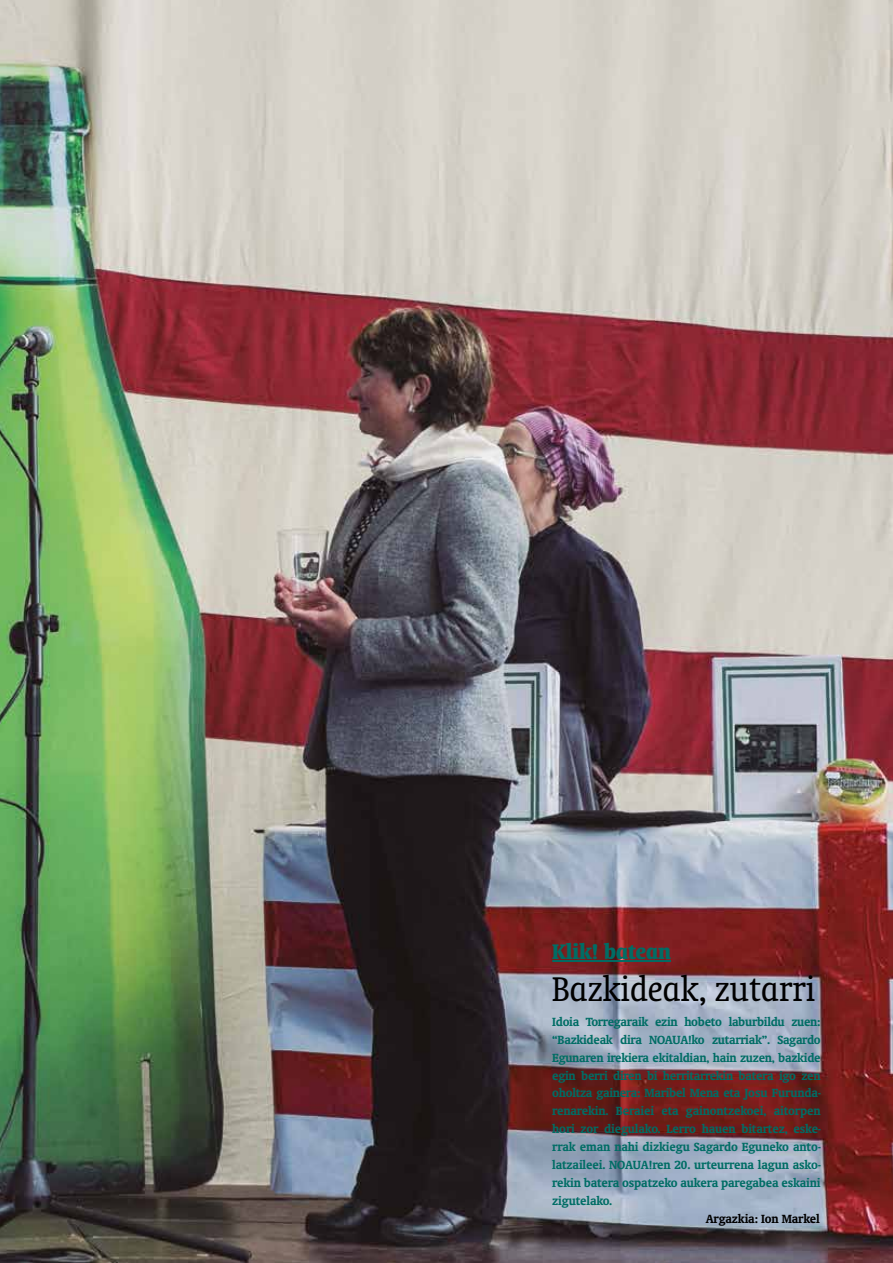
<style>
.page{position:relative;width:893px;height:1263px;background:#fff}
.page>*{position:absolute;margin:0;border:0;box-sizing:border-box;transform-origin:0 0}
.t1{font:condensed 39px "Oranda BT";color:#000}
.t2{font:700 condensed 24px "Oranda BT";color:#006d65}
.t3{font:700 13.5px/18px "Oranda BT";letter-spacing:-.01em;color:#006d65;text-align:justify}
.t4{font:700 13.5px "Oranda BT";letter-spacing:-.01em;color:#000}
</style>
<div class="page">
<img style="left:0;top:0;width:893px;height:1263px">
<hr style="left:552px;top:960px;width:119px;height:2px;background:#006d65">
<h2 class="t2" style="left:552px;top:937px;width:120px">Klik! batean</h2>
<h1 class="t1" style="left:552px;top:966px;width:265px">Bazkideak, zutarri</h1>
<p class="t3" style="left:552px;top:1012px;width:270px">Idoia Torregaraik ezin hobeto laburbildu zuen: “Bazkideak dira NOAUA!ko zutarriak”. Sagardo Egunaren irekiera ekitaldian, hain zuzen, bazkide egin berri diren bi herritarrekin batera igo zen oholtza gainera: Maribel Mena eta Josu Furunda&shy;renarekin. Beraiei eta gainontzekoei, aitorpen hori zor diegulako. Lerro hauen bitartez, eske&shy;rrak eman nahi dizkiegu Sagardo Eguneko anto&shy;latzaileei. NOAUA!ren 20. urteurrena lagun asko&shy;rekin batera ospatzeko aukera paregabea eskaini zigutelako.</p>
<p class="t4" style="left:706px;top:1211px;width:116px">Argazkia: Ion Markel</p>
</div>
